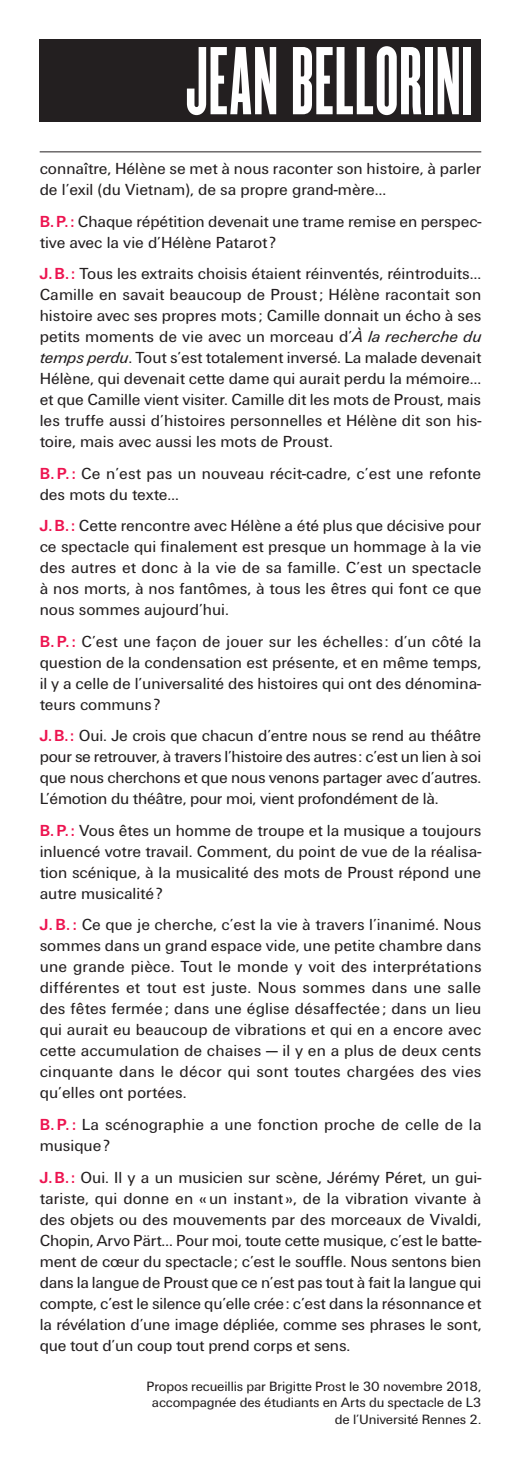
<style>
.page{position:relative;width:521px;height:1474px;background:#fff}
.page>*{position:absolute;margin:0;border:0;box-sizing:border-box;transform-origin:0 0}
.t1{font:84px "Champion HTF Bantamweight";letter-spacing:.015em;color:#fff}
.t2{font:16.62px/21px "Unitus T";color:#231f20;text-align:justify}
.t3{font:14px/16.8px "Unitus T";letter-spacing:-.01em;color:#231f20;text-align:right}
.s1{font-weight:700;color:#ed1450}
.s2{font-style:italic}
</style>
<div class="page">
<div style="left:40px;top:40px;width:441px;height:82px;background:#231f20"></div>
<hr style="left:40px;top:151px;width:441px;height:1px;background:#231f20">
<h1 class="t1" style="left:186px;top:29px;width:289px">JEAN BELLORINI</h1>
<p class="t2" style="left:40px;top:158px;width:443px">connaître, Hélène se met à nous raconter son histoire, à parler de l’exil (du Vietnam), de sa propre grand-mère…</p>
<p class="t2" style="left:40px;top:210px;width:443px"><span class="s1">B.P.:</span> Chaque répétition devenait une trame remise en perspec&shy;tive avec la vie d’Hélène Patarot ?</p>
<p class="t2" style="left:40px;top:263px;width:443px"><span class="s1">J.B. :</span> Tous les extraits choisis étaient réinventés, réintroduits… Camille en savait beaucoup de Proust; Hélène racontait son histoire avec ses propres mots ; Camille donnait un écho à ses petits moments de vie avec un morceau d’<span class="s2">À la recherche du temps perdu</span>. Tout s’est totalement inversé. La malade devenait Hélène, qui devenait cette dame qui aurait perdu la mémoire… et que Camille vient visiter. Camille dit les mots de Proust, mais les truffe aussi d’histoires personnelles et Hélène dit son his&shy;toire, mais avec aussi les mots de Proust.</p>
<p class="t2" style="left:40px;top:462px;width:443px"><span class="s1">B.P. :</span> Ce n’est pas un nouveau récit-cadre, c’est une refonte des mots du texte…</p>
<p class="t2" style="left:40px;top:515px;width:443px"><span class="s1">J.B. :</span> Cette rencontre avec Hélène a été plus que décisive pour ce spectacle qui finalement est presque un hommage à la vie des autres et donc à la vie de sa famille. C’est un spectacle à nos morts, à nos fantômes, à tous les êtres qui font ce que nous sommes aujourd’hui.</p>
<p class="t2" style="left:40px;top:630px;width:443px"><span class="s1">B.P. :</span> C’est une façon de jouer sur les échelles : d’un côté la question de la condensation est présente, et en même temps, il y a celle de l’universalité des histoires qui ont des dénomina&shy;teurs communs ?</p>
<p class="t2" style="left:40px;top:725px;width:443px"><span class="s1">J.B.:</span> Oui. Je crois que chacun d’entre nous se rend au théâtre pour se retrouver, à travers l’histoire des autres: c’est un lien à soi que nous cherchons et que nous venons partager avec d’autres.<br>L’émotion du théâtre, pour moi, vient profondément de là.</p>
<p class="t2" style="left:40px;top:819px;width:443px"><span class="s1">B.P. :</span> Vous êtes un homme de troupe et la musique a toujours inluencé votre travail. Comment, du point de vue de la réalisa&shy;tion scénique, à la musicalité des mots de Proust répond une autre musicalité?</p>
<p class="t2" style="left:40px;top:914px;width:443px"><span class="s1">J.B. :</span> Ce que je cherche, c’est la vie à travers l’inanimé. Nous sommes dans un grand espace vide, une petite chambre dans une grande pièce. Tout le monde y voit des interprétations différentes et tout est juste. Nous sommes dans une salle des fêtes fermée ; dans une église désaffectée ; dans un lieu qui aurait eu beaucoup de vibrations et qui en a encore avec cette accumulation de chaises — il y en a plus de deux cents cinquante dans le décor qui sont toutes chargées des vies qu’elles ont portées.</p>
<p class="t2" style="left:40px;top:1113px;width:443px"><span class="s1">B.P. :</span> La scénographie a une fonction proche de celle de la musique?</p>
<p class="t2" style="left:40px;top:1166px;width:443px"><span class="s1">J.B. :</span> Oui. Il y a un musicien sur scène, Jérémy Péret, un gui&shy;tariste, qui donne en «un instant », de la vibration vivante à des objets ou des mouvements par des morceaux de Vivaldi, Chopin, Arvo Pärt… Pour moi, toute cette musique, c’est le batte&shy;ment de cœur du spectacle; c’est le souffle. Nous sentons bien dans la langue de Proust que ce n’est pas tout à fait la langue qui compte, c’est le silence qu’elle crée: c’est dans la résonnance et la révélation d’une image dépliée, comme ses phrases le sont, que tout d’un coup tout prend corps et sens.</p>
<p class="t3" style="left:147px;top:1377px;width:336px">Propos recueillis par Brigitte Prost le 30 novembre 2018, accompagnée des étudiants en Arts du spectacle de L3 de l’Université Rennes 2.</p>
</div>
